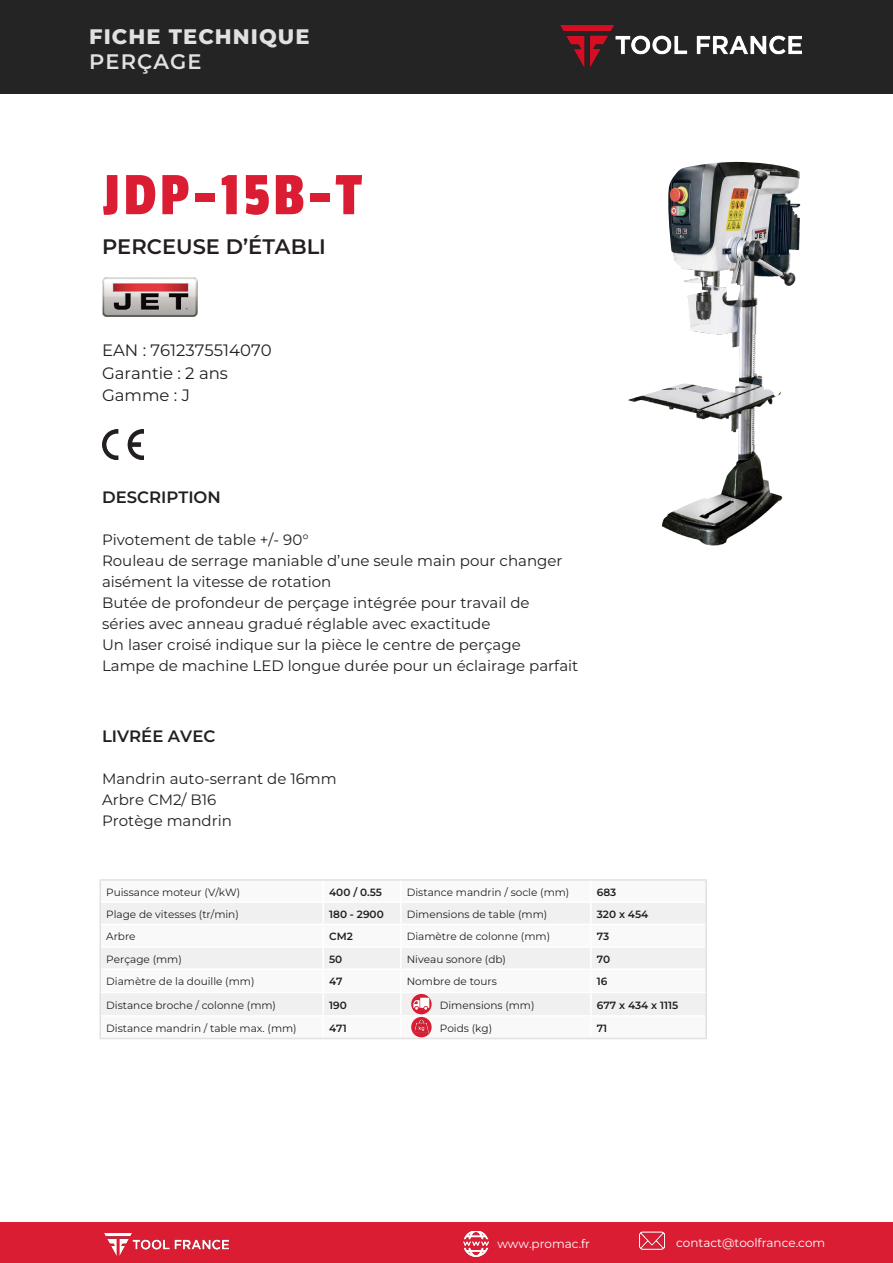
<style>
.page{position:relative;width:893px;height:1263px;background:#fff}
.page>*{position:absolute;margin:0;border:0;box-sizing:border-box;transform-origin:0 0}
.t1{font:63px "Passion One";letter-spacing:.05em;color:#db1d33}
.t2{font:100 21px "Montserrat";letter-spacing:.05em;color:#e2e1e1}
.t3{font:100 21px "Montserrat";color:#231f20}
.t4{font:100 16.5px "Montserrat";color:#231f20}
.t5{font:100 15px "Montserrat";color:#231f20}
.t6{font:100 12px "Montserrat";color:#fff}
.t7{font:100 10.5px "Montserrat";color:#231f20}
</style>
<div class="page">
<div style="left:0;top:0;width:893px;height:94px;background:#242424"></div>
<div style="left:0;top:1222px;width:893px;height:41px;background:#db1d33"></div>
<img style="left:104px;top:1233px;width:124px;height:22px">
<img style="left:560px;top:25px;width:242px;height:42px">
<img style="left:102px;top:277px;width:96px;height:40px">
<svg style="left:101px;top:1017px;width:604px;height:21px"></svg>
<svg style="left:101px;top:903px;width:604px;height:112px;fill:#f0f0f0"></svg>
<hr style="left:322px;top:903px;width:2px;height:20px;background:#fff">
<hr style="left:590px;top:903px;width:2px;height:20px;background:#fff">
<hr style="left:101px;top:923px;width:222px;height:2px;background:#fff">
<hr style="left:323px;top:923px;width:78px;height:2px;background:#fff">
<hr style="left:322px;top:925px;width:2px;height:21px;background:#fff">
<hr style="left:401px;top:923px;width:190px;height:2px;background:#fff">
<hr style="left:591px;top:923px;width:114px;height:2px;background:#fff">
<hr style="left:590px;top:925px;width:2px;height:21px;background:#fff">
<hr style="left:101px;top:946px;width:222px;height:2px;background:#fff">
<hr style="left:323px;top:946px;width:78px;height:2px;background:#fff">
<hr style="left:322px;top:948px;width:2px;height:20px;background:#fff">
<hr style="left:401px;top:946px;width:190px;height:2px;background:#fff">
<hr style="left:591px;top:946px;width:114px;height:2px;background:#fff">
<hr style="left:590px;top:948px;width:2px;height:20px;background:#fff">
<hr style="left:101px;top:968px;width:222px;height:2px;background:#fff">
<hr style="left:323px;top:968px;width:78px;height:2px;background:#fff">
<hr style="left:322px;top:970px;width:2px;height:22px;background:#fff">
<hr style="left:401px;top:968px;width:190px;height:2px;background:#fff">
<hr style="left:591px;top:968px;width:114px;height:2px;background:#fff">
<hr style="left:590px;top:970px;width:2px;height:22px;background:#fff">
<hr style="left:101px;top:992px;width:222px;height:1px;background:#fff">
<hr style="left:323px;top:992px;width:78px;height:1px;background:#fff">
<hr style="left:322px;top:993px;width:2px;height:22px;background:#fff">
<hr style="left:401px;top:992px;width:190px;height:1px;background:#fff">
<hr style="left:591px;top:992px;width:114px;height:1px;background:#fff">
<hr style="left:590px;top:993px;width:2px;height:22px;background:#fff">
<hr style="left:322px;top:1017px;width:2px;height:21px;background:#fff">
<svg style="left:400px;top:903px;width:1px;height:135px"></svg>
<hr style="left:590px;top:1017px;width:2px;height:21px;background:#fff">
<hr style="left:99px;top:879px;width:224px;height:2px;background:#e2e1e1">
<hr style="left:99px;top:881px;width:2px;height:21px;background:#e2e1e1">
<hr style="left:323px;top:879px;width:78px;height:2px;background:#e2e1e1">
<hr style="left:401px;top:879px;width:190px;height:2px;background:#e2e1e1">
<hr style="left:591px;top:879px;width:116px;height:2px;background:#e2e1e1">
<hr style="left:705px;top:881px;width:2px;height:21px;background:#e2e1e1">
<hr style="left:99px;top:902px;width:2px;height:22px;background:#e2e1e1">
<hr style="left:705px;top:902px;width:2px;height:22px;background:#e2e1e1">
<hr style="left:99px;top:924px;width:2px;height:23px;background:#e2e1e1">
<hr style="left:705px;top:924px;width:2px;height:23px;background:#e2e1e1">
<hr style="left:99px;top:947px;width:2px;height:22px;background:#e2e1e1">
<hr style="left:705px;top:947px;width:2px;height:22px;background:#e2e1e1">
<hr style="left:99px;top:969px;width:2px;height:23px;background:#e2e1e1">
<hr style="left:705px;top:969px;width:2px;height:23px;background:#e2e1e1">
<hr style="left:99px;top:992px;width:2px;height:24px;background:#e2e1e1">
<hr style="left:705px;top:992px;width:2px;height:24px;background:#e2e1e1">
<hr style="left:99px;top:1016px;width:2px;height:22px;background:#e2e1e1">
<hr style="left:705px;top:1016px;width:2px;height:22px;background:#e2e1e1">
<hr style="left:99px;top:1038px;width:224px;height:1px;background:#e2e1e1">
<hr style="left:323px;top:1038px;width:78px;height:1px;background:#e2e1e1">
<hr style="left:401px;top:1038px;width:190px;height:1px;background:#e2e1e1">
<hr style="left:591px;top:1038px;width:116px;height:1px;background:#e2e1e1">
<img style="left:102px;top:430px;width:41px;height:29px">
<img style="left:463px;top:1231px;width:25px;height:25px">
<svg style="left:411px;top:994px;width:21px;height:20px"></svg>
<img style="left:413px;top:996px;width:16px;height:16px">
<div style="left:411px;top:1017px;width:21px;height:20px;background:#db1d34;border-radius:50%"></div>
<img style="left:415px;top:1019px;width:13px;height:14px">
<img style="left:639px;top:1231px;width:25px;height:19px">
<img style="left:628px;top:163px;width:161px;height:383px">
<p class="t2" style="left:89px;top:22px;width:222px">FICHE TECHNIQUE</p>
<p class="t2" style="left:89px;top:48px;width:114px">PERÇAGE</p>
<p class="t1" style="left:102px;top:162px;width:261px">JDP-15B-T</p>
<p class="t3" style="left:102px;top:233px;width:225px">PERCEUSE D’ÉTABLI</p>
<p class="t4" style="left:102px;top:339px;width:171px">EAN : 7612375514070</p>
<p class="t4" style="left:102px;top:362px;width:127px">Garantie : 2 ans</p>
<p class="t4" style="left:102px;top:384px;width:89px">Gamme : J</p>
<p class="t4" style="left:102px;top:486px;width:120px">DESCRIPTION</p>
<p class="t5" style="left:102px;top:529px;width:208px">Pivotement de table +/- 90°</p>
<p class="t5" style="left:102px;top:550px;width:462px">Rouleau de serrage maniable d’une seule main pour changer</p>
<p class="t5" style="left:102px;top:571px;width:231px">aisément la vitesse de rotation</p>
<p class="t5" style="left:102px;top:592px;width:429px">Butée de profondeur de perçage intégrée pour travail de</p>
<p class="t5" style="left:102px;top:613px;width:390px">séries avec anneau gradué réglable avec exactitude</p>
<p class="t5" style="left:102px;top:634px;width:420px">Un laser croisé indique sur la pièce le centre de perçage</p>
<p class="t5" style="left:102px;top:655px;width:478px">Lampe de machine LED longue durée pour un éclairage parfait</p>
<p class="t4" style="left:102px;top:725px;width:115px">LIVRÉE AVEC</p>
<p class="t5" style="left:102px;top:769px;width:236px">Mandrin auto-serrant de 16mm</p>
<p class="t5" style="left:102px;top:790px;width:116px">Arbre CM2/ B16</p>
<p class="t5" style="left:102px;top:811px;width:131px">Protège mandrin</p>
<p class="t7" style="left:106px;top:885px;width:136px">Puissance moteur (V/kW)</p>
<p class="t7" style="left:329px;top:885px;width:54px">400 / 0.55</p>
<p class="t7" style="left:407px;top:885px;width:164px">Distance mandrin / socle (mm)</p>
<p class="t7" style="left:597px;top:885px;width:21px">683</p>
<p class="t7" style="left:106px;top:907px;width:134px">Plage de vitesses (tr/min)</p>
<p class="t7" style="left:329px;top:907px;width:56px">180 - 2900</p>
<p class="t7" style="left:407px;top:907px;width:142px">Dimensions de table (mm)</p>
<p class="t7" style="left:597px;top:907px;width:53px">320 x 454</p>
<p class="t7" style="left:106px;top:930px;width:31px">Arbre</p>
<p class="t7" style="left:329px;top:930px;width:25px">CM2</p>
<p class="t7" style="left:407px;top:930px;width:145px">Diamètre de colonne (mm)</p>
<p class="t7" style="left:597px;top:930px;width:14px">73</p>
<p class="t7" style="left:106px;top:952px;width:77px">Perçage (mm)</p>
<p class="t7" style="left:329px;top:952px;width:15px">50</p>
<p class="t7" style="left:407px;top:952px;width:101px">Niveau sonore (db)</p>
<p class="t7" style="left:597px;top:952px;width:15px">70</p>
<p class="t7" style="left:106px;top:974px;width:150px">Diamètre de la douille (mm)</p>
<p class="t7" style="left:329px;top:974px;width:15px">47</p>
<p class="t7" style="left:407px;top:974px;width:92px">Nombre de tours</p>
<p class="t7" style="left:597px;top:974px;width:12px">16</p>
<p class="t7" style="left:106px;top:998px;width:171px">Distance broche / colonne (mm)</p>
<p class="t7" style="left:329px;top:998px;width:19px">190</p>
<p class="t7" style="left:440px;top:998px;width:96px">Dimensions (mm)</p>
<p class="t7" style="left:597px;top:998px;width:83px">677 x 434 x 1115</p>
<p class="t7" style="left:106px;top:1021px;width:192px">Distance mandrin / table max. (mm)</p>
<p class="t7" style="left:329px;top:1021px;width:19px">471</p>
<p class="t7" style="left:440px;top:1021px;width:54px">Poids (kg)</p>
<p class="t7" style="left:597px;top:1021px;width:12px">71</p>
<p class="t6" style="left:497px;top:1236px;width:94px">www.promac.fr</p>
<p class="t6" style="left:676px;top:1234px;width:151px">contact@toolfrance.com</p>
</div>
